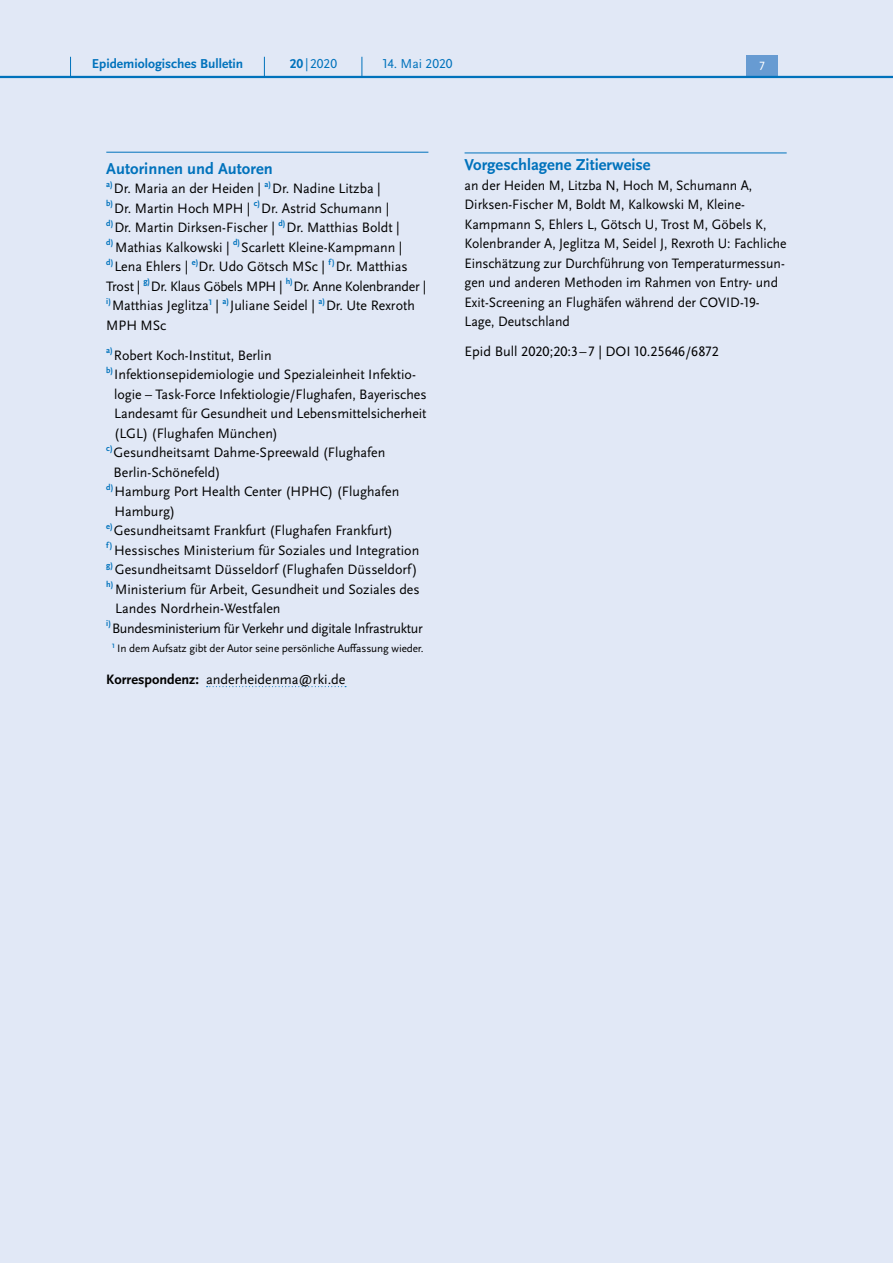
<style>
.page{position:relative;width:893px;height:1263px;background:#fff}
.page>*{position:absolute;margin:0;border:0;box-sizing:border-box;transform-origin:0 0}
.P_-_Anhang{font:700 16.5px "Scala Sans Pro";color:#0072bc}
.H4_-_Anhang_allerers{font:700 16.5px "Scala Sans Pro";color:#0072bc}
.P_-_Anhang-2{font:14.25px/19.5px "Scala Sans Pro";color:#000}
.P_-_Anhang-3{font:14.25px/19.5px "Scala Sans Pro";color:#000;scale:.96 1}
.P_-_Anhang-4{font:14.25px "Scala Sans Pro";letter-spacing:-.025em;color:#000}
.t1{font:700 13.5px "Scala Sans Pro";color:#0072bc}
.t2{font:13.5px "Scala Sans Pro";color:#0072bc}
.t3{font:12.45px "Scala Sans Pro";color:#fff}
.P_-_Anhang-5{font:11.25px "Scala Sans Pro";letter-spacing:-.01em;color:#000}
.s1{font-weight:700}
</style>
<div class="page">
<div style="left:0;top:79px;width:893px;height:1184px;background:#e1e8f6"></div>
<hr style="left:106px;top:152px;width:322px;height:1px;background:#0072bc">
<svg style="left:207px;top:686px;width:139px;height:1px"></svg>
<hr style="left:465px;top:153px;width:322px;height:1px;background:#0072bc">
<div style="left:0;top:0;width:893px;height:77px;background:#e1e8f6"></div>
<div style="left:746px;top:55px;width:32px;height:21px;background:#679bd2"></div>
<hr style="left:0;top:76px;width:893px;height:2px;background:#0072bc">
<svg style="left:70px;top:57px;width:1px;height:19px"></svg>
<svg style="left:264px;top:57px;width:1px;height:19px"></svg>
<svg style="left:362px;top:57px;width:1px;height:19px"></svg>
<p class="t1" style="left:92px;top:55px;width:153px">Epidemiologisches Bulletin</p>
<p class="t2" style="left:290px;top:55px;width:49px"><span class="s1">20</span>|2020</p>
<p class="t2" style="left:383px;top:55px;width:71px">14. Mai 2020</p>
<p class="t3" style="left:759px;top:59px;width:7px">7</p>
<h4 class="H4_-_Anhang_allerers" style="left:106px;top:158px;width:168px">Autorinnen und Autoren</h4>
<p class="P_-_Anhang-2" style="left:106px;top:179px;width:321px"><sup>a)</sup>Dr. Maria an der Heiden | <sup>a)</sup>Dr. Nadine Litzba |<br><sup>b)</sup>Dr. Martin Hoch MPH | <sup>c)</sup>Dr. Astrid Schumann |<br><sup>d)</sup>Dr. Martin Dirksen-Fischer | <sup>d)</sup>Dr. Matthias Boldt |<br><sup>d)</sup> Mathias Kalkowski | <sup>d)</sup>Scarlett Kleine-Kampmann | <sup>d)</sup>Lena Ehlers | <sup>e)</sup>Dr. Udo Götsch MSc | <sup>f</sup> <sup>)</sup>Dr. Matthias Trost | <sup>g)</sup>Dr. Klaus Göbels MPH | <sup>h)</sup>Dr. Anne Kolenbrander | <sup>i)</sup>Matthias Jeglitza<sup>1</sup> | <sup>a)</sup>Juliane Seidel | <sup>a)</sup>Dr. Ute Rexroth MPH MSc</p>
<p class="P_-_Anhang-2" style="left:106px;top:345px;width:167px"><sup>a)</sup>Robert Koch-Institut, Berlin</p>
<p class="P_-_Anhang-2" style="left:114px;top:365px;width:314px;text-indent:-8px"><sup>b)</sup> Infektionsepidemiologie und Spezialeinheit Infektio&shy;logie – Task-Force Infektiologie/Flughafen, Bayerisches Landesamt für Gesundheit und Lebensmittelsicherheit (LGL) (Flughafen München)</p>
<p class="P_-_Anhang-2" style="left:114px;top:443px;width:273px;text-indent:-7px"><sup>c)</sup> Gesundheitsamt Dahme-Spreewald (Flughafen<br>Berlin-Schönefeld)</p>
<p class="P_-_Anhang-2" style="left:114px;top:482px;width:287px;text-indent:-8px"><sup>d)</sup> Hamburg Port Health Center (HPHC) (Flughafen<br>Hamburg)</p>
<p class="P_-_Anhang-2" style="left:106px;top:521px;width:288px"><sup>e)</sup>Gesundheitsamt Frankfurt (Flughafen Frankfurt)</p>
<p class="P_-_Anhang-2" style="left:106px;top:540px;width:315px"><sup>f)</sup> Hessisches Ministerium für Soziales und Integration</p>
<p class="P_-_Anhang-2" style="left:106px;top:560px;width:313px"><sup>g)</sup> Gesundheitsamt Düsseldorf (Flughafen Düsseldorf)</p>
<p class="P_-_Anhang-2" style="left:115px;top:579px;width:306px;text-indent:-9px"><sup>h)</sup> Ministerium für Arbeit, Gesundheit und Soziales des<br>Landes Nordrhein-Westfalen</p>
<p class="P_-_Anhang-4" style="left:106px;top:620px;width:318px"><sup>i)</sup> Bundesministerium für Verkehr und digitale Infrastruktur</p>
<p class="P_-_Anhang-5" style="left:112px;top:642px;width:313px"><sup>1</sup> In dem Aufsatz gibt der Autor seine persönliche Auffassung wieder.</p>
<p class="P_-_Anhang-2" style="left:106px;top:669px;width:241px"><span class="s1">Korrespondenz:</span> anderheidenma@rki.de</p>
<p class="P_-_Anhang" style="left:465px;top:155px;width:188px">Vorgeschlagene Zitierweise</p>
<p class="P_-_Anhang-3" style="left:465px;top:175px;width:337px">an der Heiden M, Litzba N, Hoch M, Schumann A, Dirksen-Fischer M, Boldt M, Kalkowski M, Kleine-Kampmann S, Ehlers L, Götsch U, Trost M, Göbels K, Kolenbrander A, Jeglitza M, Seidel J, Rexroth U: Fachliche Einschätzung zur Durchführung von Temperaturmessun&shy;gen und anderen Methoden im Rahmen von Entry- und Exit-Screening an Flughäfen während der COVID-19- Lage, Deutschland</p>
<p class="P_-_Anhang-2" style="left:465px;top:342px;width:256px">Epid Bull 2020;20:3–7 | DOI 10.25646/6872</p>
</div>
